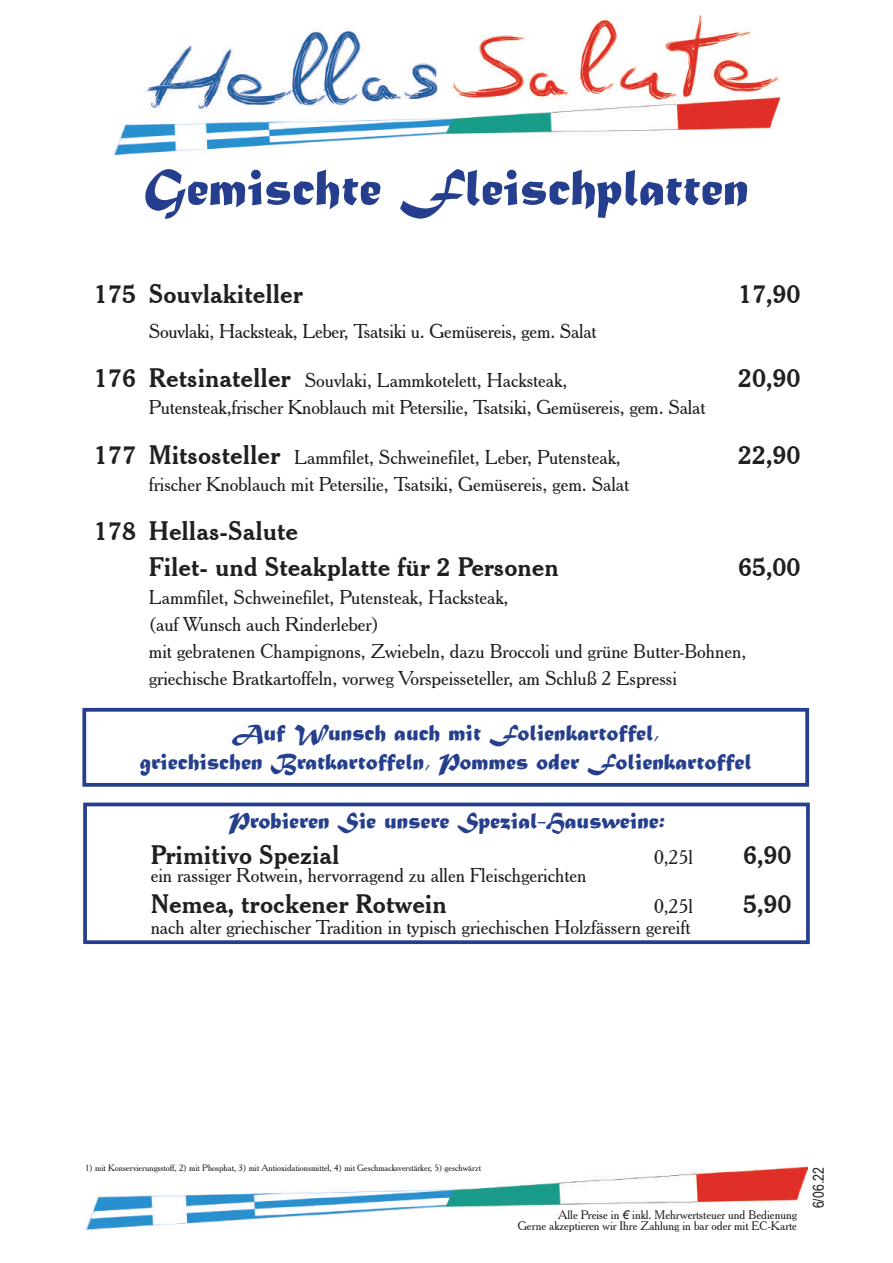
<style>
.page{position:relative;width:893px;height:1263px;background:#fff}
.page>*{position:absolute;margin:0;border:0;box-sizing:border-box;transform-origin:0 0}
.t1{font:54px "Matura MT Script Capitals";color:#253f8e}
.t2{font:25.5px/36px "Cheltenham BT Bold Headline";color:#231f20}
.t3{font:24px/28.8px "Matura MT Script Capitals";color:#253f8e;text-align:center}
.t4{font:19.5px/27px "Cheltenham BT";color:#231f20}
.t5{font:15px "Arial Narrow";color:#231f20}
.t6{font:12px/10.5px "Cheltenham BT";color:#231f20;text-align:right}
.t7{font:9px "Cheltenham BT";color:#231f20}
.s1{font-family:"Cheltenham BT Bold Headline";font-size:25.5px}
.s2{font-family:"Arial";font-style:italic}
</style>
<div class="page">
<img style="left:114px;top:16px;width:665px;height:139px">
<img style="left:85px;top:1165px;width:723px;height:65px">
<div style="left:82px;top:708px;width:727px;height:79px;border:4px solid #253f8e"></div>
<div style="left:83px;top:802px;width:727px;height:142px;border:4px solid #253f8e"></div>
<h1 class="t1" style="left:144px;top:155px;width:606px">Gemischte Fleischplatten</h1>
<h2 class="t2" style="left:94px;top:276px;width:210px">175 Souvlakiteller</h2>
<h2 class="t2" style="left:738px;top:276px;width:64px">17,90</h2>
<p class="t4" style="left:149px;top:317px;width:449px">Souvlaki, Hacksteak, Leber, Tsatsiki u. Gemüsereis, gem. Salat</p>
<p class="t4" style="left:94px;top:367px;width:475px"><span class="s1">176 Retsinateller</span> Souvlaki, Lammkotelett, Hacksteak,</p>
<h2 class="t2" style="left:738px;top:360px;width:64px">20,90</h2>
<p class="t4" style="left:149px;top:394px;width:558px">Putensteak,frischer Knoblauch mit Petersilie, Tsatsiki, Gemüsereis, gem. Salat</p>
<p class="t4" style="left:94px;top:443px;width:528px"><span class="s1">177 Mitsosteller</span> Lammfilet, Schweinefilet, Leber, Putensteak,</p>
<h2 class="t2" style="left:738px;top:436px;width:64px">22,90</h2>
<p class="t4" style="left:149px;top:470px;width:482px">frischer Knoblauch mit Petersilie, Tsatsiki, Gemüsereis, gem. Salat</p>
<h2 class="t2" style="left:149px;top:513px;width:412px;text-indent:-55px">178 Hellas-Salute<br>Filet- und Steakplatte für 2 Personen</h2>
<h2 class="t2" style="left:738px;top:549px;width:64px">65,00</h2>
<p class="t4" style="left:149px;top:583px;width:599px">Lammfilet, Schweinefilet, Putensteak, Hacksteak,<br>(auf Wunsch auch Rinderleber)<br>mit gebratenen Champignons, Zwiebeln, dazu Broccoli und grüne Butter-Bohnen, griechische Bratkartoffeln, vorweg Vorspeisseteller, am Schluß 2 Espressi</p>
<p class="t3" style="left:140px;top:721px;width:613px">Auf Wunsch auch mit Folienkartoffel,<br>griechischen Bratkartoffeln, Pommes oder Folienkartoffel</p>
<p class="t3" style="left:228px;top:808px;width:438px">Probieren Sie unsere Spezial-Hausweine:</p>
<h2 class="t2" style="left:151px;top:836px;width:191px">Primitivo Spezial</h2>
<p class="t4" style="left:654px;top:843px;width:40px">0,25l</p>
<h2 class="t2" style="left:743px;top:836px;width:50px">6,90</h2>
<p class="t4" style="left:151px;top:861px;width:437px">ein rassiger Rotwein, hervorragend zu allen Fleischgerichten</p>
<h2 class="t2" style="left:151px;top:886px;width:298px">Nemea, trockener Rotwein</h2>
<p class="t4" style="left:654px;top:892px;width:40px">0,25l</p>
<h2 class="t2" style="left:743px;top:886px;width:50px">5,90</h2>
<p class="t4" style="left:151px;top:913px;width:541px">nach alter griechischer Tradition in typisch griechischen Holzfässern gereift</p>
<p class="t7" style="left:85px;top:1162px;width:397px">1) mit Konservierungsstoff, 2) mit Phosphat, 3) mit Antioxidationsmittel, 4) mit Geschmacksverstärker, 5) geschwärzt</p>
<p class="t6" style="left:518px;top:1209px;width:281px">Alle Preise in <span class="s2">€</span> inkl. Mehrwertsteuer und Bedienung<br>Gerne akzeptieren wir Ihre Zahlung in bar oder mit EC-Karte</p>
<p class="t5" style="left:808px;top:1208px;width:43px;rotate:-90deg">6/06.22</p>
</div>
